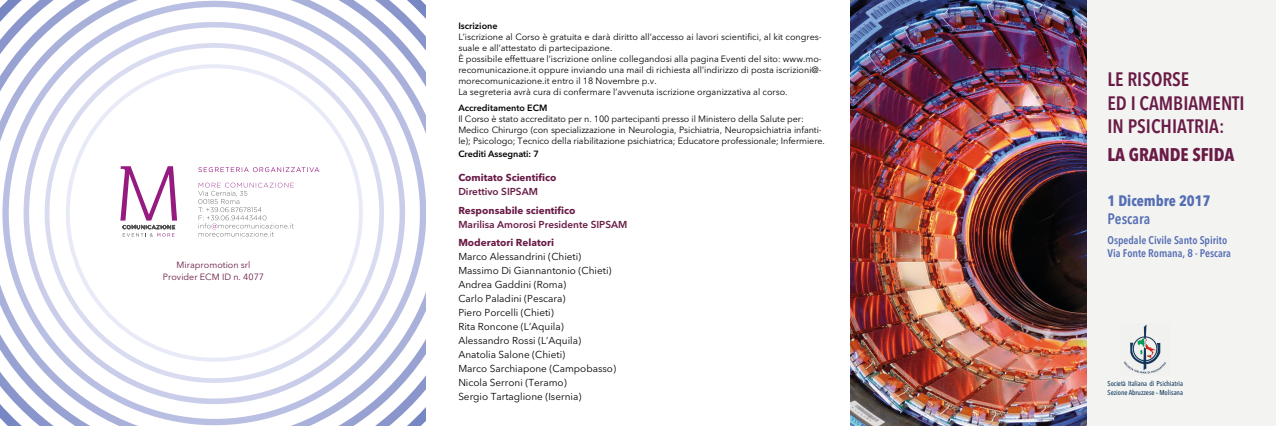
<style>
.page{position:relative;width:1276px;height:426px;background:#fff}
.page>*{position:absolute;margin:0;border:0;box-sizing:border-box;transform-origin:0 0}
.t1{font:600 condensed 19.3px/23.2px "Avenir Next LT Pro";color:#691b46}
.t2{font:700 condensed 18.2px "Avenir Next LT Pro";color:#691b46}
.t3{font:700 condensed 15px "Avenir Next LT Pro";color:#556eb4}
.t4{font:600 condensed 15px "Avenir Next LT Pro";color:#556eb4}
.t5{font:600 condensed 11px/13.2px "Avenir Next LT Pro";color:#556eb4}
.t6{font:10px/14px "Avenir Next LT Pro";color:#020203}
.t7{font:700 10px "Avenir Next LT Pro";color:#691b46}
.t8{font:600 10px "Avenir Next LT Pro";color:#691b46}
.t9{font:9px/11px "Avenir Next LT Pro";color:#020203}
.t10{font:600 9px "Avenir Next LT Pro";color:#020203}
.t11{font:9px/12px "Avenir Next LT Pro";color:#691b46;text-align:center}
.t12{font:500 condensed 7.1px/8.5px "Avenir Next LT Pro";color:#11395d}
</style>
<div class="page">
<img style="left:850px;top:0;width:237px;height:425px">
<div style="left:1087px;top:0;width:189px;height:425px;background:#f3f3f2"></div>
<img style="left:1123px;top:324px;width:43px;height:50px">
<svg style="left:0;top:0;width:425px;height:425px"></svg>
<p class="t11" style="left:163px;top:258px;width:103px">Mirapromotion srl<br>Provider ECM ID n. 4077</p>
<p class="t10" style="left:458px;top:20px;width:41px">Iscrizione</p>
<p class="t9" style="left:458px;top:31px;width:365px">L’iscrizione al Corso è gratuita e darà diritto all’accesso ai lavori scientifici, al kit congres&shy;suale e all’attestato di partecipazione.<br>È possibile effettuare l’iscrizione online collegandosi alla pagina Eventi del sito: www.mo&shy;recomunicazione.it oppure inviando una mail di richiesta all’indirizzo di posta iscrizioni@- morecomunicazione.it entro il 18 Novembre p.v.<br>La segreteria avrà cura di confermare l’avvenuta iscrizione organizzativa al corso.</p>
<p class="t10" style="left:458px;top:102px;width:90px">Accreditamento ECM</p>
<p class="t9" style="left:458px;top:113px;width:368px">Il Corso è stato accreditato per n. 100 partecipanti presso il Ministero della Salute per:<br>Medico Chirurgo (con specializzazione in Neurologia, Psichiatria, Neuropsichiatria infanti&shy;le); Psicologo; Tecnico della riabilitazione psichiatrica; Educatore professionale; Infermiere.</p>
<p class="t10" style="left:458px;top:148px;width:82px">Crediti Assegnati: 7</p>
<p class="t7" style="left:458px;top:171px;width:100px">Comitato Scientifico</p>
<p class="t8" style="left:458px;top:185px;width:81px">Direttivo SIPSAM</p>
<p class="t7" style="left:458px;top:204px;width:119px">Responsabile scientifico</p>
<p class="t8" style="left:458px;top:218px;width:171px">Marilisa Amorosi Presidente SIPSAM</p>
<p class="t7" style="left:458px;top:236px;width:97px">Moderatori Relatori</p>
<p class="t6" style="left:458px;top:249px;width:159px">Marco Alessandrini (Chieti)<br>Massimo Di Giannantonio (Chieti)<br>Andrea Gaddini (Roma)<br>Carlo Paladini (Pescara)<br>Piero Porcelli (Chieti)<br>Rita Roncone (L’Aquila)<br>Alessandro Rossi (L’Aquila)<br>Anatolia Salone (Chieti)<br>Marco Sarchiapone (Campobasso)<br>Nicola Serroni (Teramo)<br>Sergio Tartaglione (Isernia)</p>
<h1 class="t1" style="left:1107px;top:68px;width:139px">LE RISORSE<br>ED I CAMBIAMENTI<br>IN PSICHIATRIA:</h1>
<h2 class="t2" style="left:1107px;top:143px;width:128px">LA GRANDE SFIDA</h2>
<h3 class="t3" style="left:1107px;top:191px;width:104px">1 Dicembre 2017</h3>
<h3 class="t4" style="left:1107px;top:209px;width:44px">Pescara</h3>
<p class="t5" style="left:1107px;top:233px;width:125px">Ospedale Civile Santo Spirito<br>Via Fonte Romana, 8 - Pescara</p>
<p class="t12" style="left:1107px;top:379px;width:77px">Società Italiana di Psichiatria<br>Sezione Abruzzese – Molisana</p>
</div>
